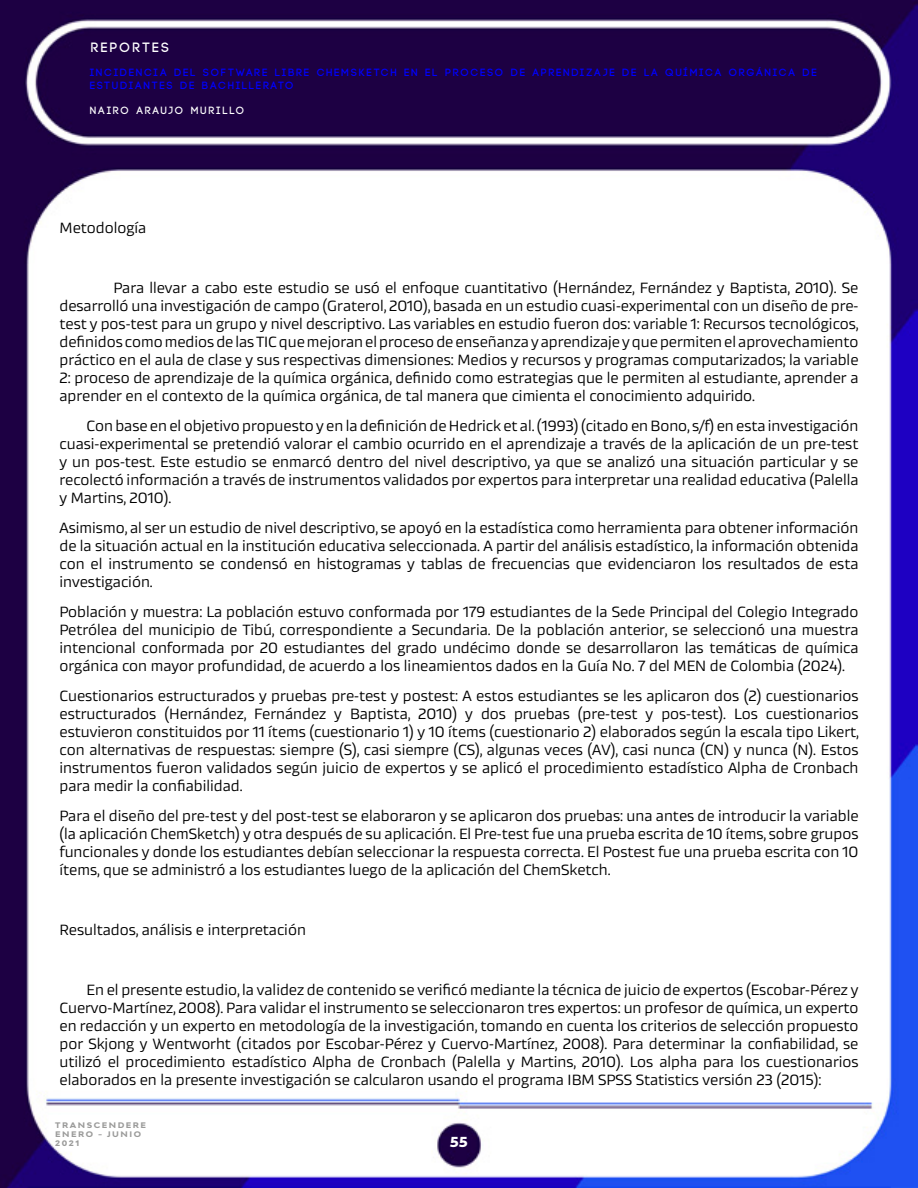
<style>
.page{position:relative;width:918px;height:1188px;background:#fff}
.page>*{position:absolute;margin:0;border:0;box-sizing:border-box;transform-origin:0 0}
.t1{font:15px/18px "Akceler A";color:#000;text-align:justify}
.t2{font:700 13.5px "Code";letter-spacing:.2em;color:#fff}
.t3{font:800 expanded 13.5px "Bw Modelica";color:#fff}
.t4{font:700 10.5px/12.6px "Code";letter-spacing:.2em;color:#00f}
.t5{font:700 10.5px "Code";letter-spacing:.2em;color:#fff}
.t6{font:800 expanded 7.5px/9px "Bw Modelica";letter-spacing:.2em;color:#9b9b9a}
</style>
<div class="page">
<img style="left:0;top:0;width:918px;height:1188px">
<p class="t2" style="left:91px;top:41px;width:79px">REPORTES</p>
<p class="t4" style="left:90px;top:67px;width:728px">INCIDENCIA DEL SOFTWARE LIBRE CHEMSKETCH EN EL PROCESO DE APRENDIZAJE DE LA QUÍMICA ORGÁNICA DE<br>ESTUDIANTES DE BACHILLERATO</p>
<p class="t5" style="left:90px;top:105px;width:155px">NAIRO ARAUJO MURILLO</p>
<p class="t1" style="left:60px;top:218px;width:88px">Metodología</p>
<p class="t1" style="left:60px;top:278px;width:801px;text-indent:54px">Para llevar a cabo este estudio se usó el enfoque cuantitativo (Hernández, Fernández y Baptista, 2010). Se desarrolló una investigación de campo (Graterol, 2010), basada en un estudio cuasi-experimental con un diseño de pre&shy;test y pos-test para un grupo y nivel descriptivo. Las variables en estudio fueron dos: variable 1: Recursos tecnológicos, definidos como medios de las TIC que mejoran el proceso de enseñanza y aprendizaje y que permiten el aprovechamiento práctico en el aula de clase y sus respectivas dimensiones: Medios y recursos y programas computarizados; la variable 2: proceso de aprendizaje de la química orgánica, definido como estrategias que le permiten al estudiante, aprender a aprender en el contexto de la química orgánica, de tal manera que cimienta el conocimiento adquirido.</p>
<p class="t1" style="left:60px;top:416px;width:801px;text-indent:27px">Con base en el objetivo propuesto y en la definición de Hedrick et al. (1993) (citado en Bono, s/f) en esta investigación cuasi-experimental se pretendió valorar el cambio ocurrido en el aprendizaje a través de la aplicación de un pre-test y un pos-test. Este estudio se enmarcó dentro del nivel descriptivo, ya que se analizó una situación particular y se recolectó información a través de instrumentos validados por expertos para interpretar una realidad educativa (Palella y Martins, 2010).</p>
<p class="t1" style="left:60px;top:518px;width:801px">Asimismo, al ser un estudio de nivel descriptivo, se apoyó en la estadística como herramienta para obtener información de la situación actual en la institución educativa seleccionada. A partir del análisis estadístico, la información obtenida con el instrumento se condensó en histogramas y tablas de frecuencias que evidenciaron los resultados de esta investigación.</p>
<p class="t1" style="left:60px;top:602px;width:801px">Población y muestra: La población estuvo conformada por 179 estudiantes de la Sede Principal del Colegio Integrado Petrólea del municipio de Tibú, correspondiente a Secundaria. De la población anterior, se seleccionó una muestra intencional conformada por 20 estudiantes del grado undécimo donde se desarrollaron las temáticas de química orgánica con mayor profundidad, de acuerdo a los lineamientos dados en la Guía No. 7 del MEN de Colombia (2024).</p>
<p class="t1" style="left:60px;top:686px;width:801px">Cuestionarios estructurados y pruebas pre-test y postest: A estos estudiantes se les aplicaron dos (2) cuestionarios estructurados (Hernández, Fernández y Baptista, 2010) y dos pruebas (pre-test y pos-test). Los cuestionarios estuvieron constituidos por 11 ítems (cuestionario 1) y 10 ítems (cuestionario 2) elaborados según la escala tipo Likert, con alternativas de respuestas: siempre (S), casi siempre (CS), algunas veces (AV), casi nunca (CN) y nunca (N). Estos instrumentos fueron validados según juicio de expertos y se aplicó el procedimiento estadístico Alpha de Cronbach para medir la confiabilidad.</p>
<p class="t1" style="left:60px;top:806px;width:801px">Para el diseño del pre-test y del post-test se elaboraron y se aplicaron dos pruebas: una antes de introducir la variable (la aplicación ChemSketch) y otra después de su aplicación. El Pre-test fue una prueba escrita de 10 ítems, sobre grupos funcionales y donde los estudiantes debían seleccionar la respuesta correcta. El Postest fue una prueba escrita con 10 ítems, que se administró a los estudiantes luego de la aplicación del ChemSketch.</p>
<p class="t1" style="left:60px;top:920px;width:248px">Resultados, análisis e interpretación</p>
<p class="t1" style="left:60px;top:980px;width:801px;text-indent:27px">En el presente estudio, la validez de contenido se verificó mediante la técnica de juicio de expertos (Escobar-Pérez y Cuervo-Martínez, 2008). Para validar el instrumento se seleccionaron tres expertos: un profesor de química, un experto en redacción y un experto en metodología de la investigación, tomando en cuenta los criterios de selección propuesto por Skjong y Wentworht (citados por Escobar-Pérez y Cuervo-Martínez, 2008). Para determinar la confiabilidad, se utilizó el procedimiento estadístico Alpha de Cronbach (Palella y Martins, 2010). Los alpha para los cuestionarios elaborados en la presente investigación se calcularon usando el programa IBM SPSS Statistics versión 23 (2015):</p>
<p class="t6" style="left:55px;top:1120px;width:92px">TRANSCENDERE<br>ENERO - JUNIO<br>2021</p>
<p class="t3" style="left:450px;top:1133px;width:20px">55</p>
</div>
